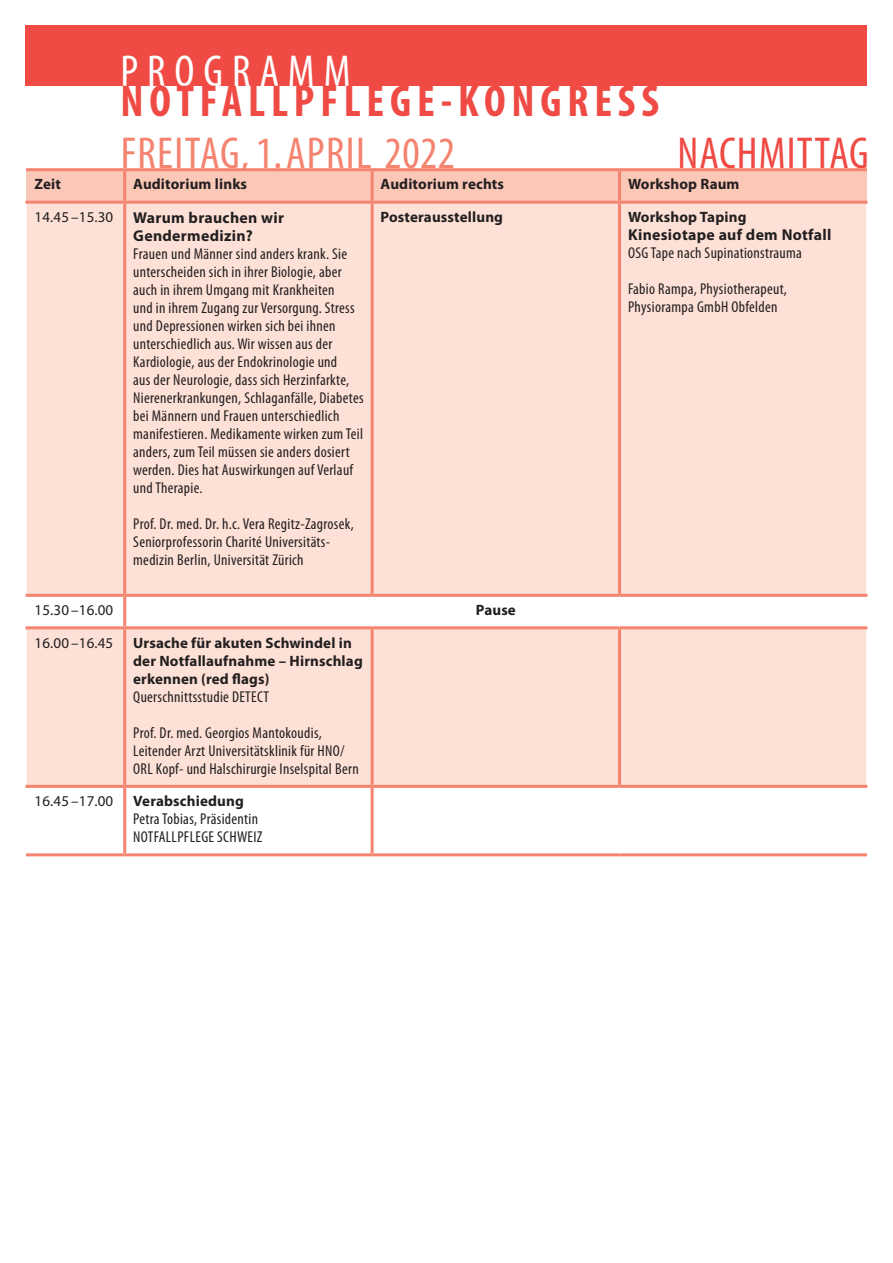
<style>
.page{position:relative;width:893px;height:1263px;background:#fff}
.page>*{position:absolute;margin:0;border:0;box-sizing:border-box;transform-origin:0 0}
.GT{font:700 condensed 44.85px "Myriad Pro";letter-spacing:.13em;color:#ef4a44}
.GT-2{font:condensed 44.85px "Myriad Pro";letter-spacing:.03em;color:#f4836f}
.GT-3{font:condensed 44.85px "Myriad Pro";letter-spacing:.025em;color:#ef4a44}
.GT-4{font:condensed 44.85px "Myriad Pro";letter-spacing:.2em;color:#fff}
.Copy{font:condensed 15.75px/18px "Myriad Pro";letter-spacing:.02em;color:#231f20}
.Copy-2{font:700 15.75px/18px "Myriad Pro";letter-spacing:.02em;color:#231f20}
.Zwischentitel{font:700 15px "Myriad Pro";letter-spacing:.01em;color:#231f20}
.GT-5{font:15px "Myriad Pro";letter-spacing:.01em;color:#231f20}
.GT-6{font:700 15px "Myriad Pro";letter-spacing:.01em;color:#231f20}
</style>
<div class="page">
<div style="left:26px;top:26px;width:841px;height:60px;background:#ef4a44"></div>
<div style="left:26px;top:171px;width:841px;height:30px;background:#fbc7b7"></div>
<div style="left:27px;top:204px;width:839px;height:581px;background:#fde1d6"></div>
<svg style="left:27px;top:597px;width:839px;height:29px"></svg>
<hr style="left:618px;top:204px;width:3px;height:390px;background:#f4836f">
<hr style="left:618px;top:171px;width:3px;height:30px;background:#f4836f">
<hr style="left:618px;top:629px;width:3px;height:156px;background:#f4836f">
<hr style="left:123px;top:204px;width:3px;height:390px;background:#f4836f">
<hr style="left:371px;top:204px;width:3px;height:390px;background:#f4836f">
<hr style="left:123px;top:629px;width:3px;height:156px;background:#f4836f">
<hr style="left:371px;top:629px;width:3px;height:156px;background:#f4836f">
<hr style="left:26px;top:785px;width:99px;height:3px;background:#f4836f">
<hr style="left:125px;top:785px;width:247px;height:3px;background:#f4836f">
<hr style="left:123px;top:788px;width:3px;height:65px;background:#f4836f">
<hr style="left:372px;top:785px;width:247px;height:3px;background:#f4836f">
<hr style="left:371px;top:788px;width:3px;height:65px;background:#f4836f">
<hr style="left:619px;top:785px;width:248px;height:3px;background:#f4836f">
<hr style="left:26px;top:853px;width:99px;height:3px;background:#f4836f">
<hr style="left:125px;top:853px;width:247px;height:3px;background:#f4836f">
<hr style="left:372px;top:853px;width:247px;height:3px;background:#f4836f">
<hr style="left:619px;top:853px;width:248px;height:3px;background:#f4836f">
<hr style="left:26px;top:594px;width:99px;height:3px;background:#f4836f">
<hr style="left:125px;top:594px;width:247px;height:3px;background:#f4836f">
<hr style="left:123px;top:597px;width:3px;height:29px;background:#f4836f">
<hr style="left:372px;top:594px;width:247px;height:3px;background:#f4836f">
<hr style="left:619px;top:594px;width:248px;height:3px;background:#f4836f">
<hr style="left:26px;top:168px;width:99px;height:3px;background:#f4836f">
<hr style="left:125px;top:168px;width:247px;height:3px;background:#f4836f">
<hr style="left:123px;top:171px;width:3px;height:30px;background:#f4836f">
<hr style="left:372px;top:168px;width:247px;height:3px;background:#f4836f">
<hr style="left:371px;top:171px;width:3px;height:30px;background:#f4836f">
<hr style="left:619px;top:168px;width:248px;height:3px;background:#f4836f">
<hr style="left:26px;top:201px;width:99px;height:3px;background:#f4836f">
<hr style="left:125px;top:201px;width:247px;height:3px;background:#f4836f">
<hr style="left:372px;top:201px;width:247px;height:3px;background:#f4836f">
<hr style="left:619px;top:201px;width:248px;height:3px;background:#f4836f">
<hr style="left:26px;top:626px;width:99px;height:3px;background:#f4836f">
<hr style="left:125px;top:626px;width:247px;height:3px;background:#f4836f">
<hr style="left:372px;top:626px;width:247px;height:3px;background:#f4836f">
<hr style="left:619px;top:626px;width:248px;height:3px;background:#f4836f">
<p class="GT-4" style="left:120px;top:44px;width:232px">PROGRAMM</p>
<p class="GT" style="left:120px;top:73px;width:540px">NOTFALLPFLEGE-KONGRESS</p>
<p class="GT-2" style="left:121px;top:126px;width:336px">FREITAG,1. APRIL 2022</p>
<p class="GT-3" style="left:677px;top:126px;width:193px">NACHMITTAG</p>
<p class="Zwischentitel" style="left:35px;top:175px;width:28px">Zeit</p>
<p class="Zwischentitel" style="left:133px;top:175px;width:115px">Auditorium links</p>
<p class="Zwischentitel" style="left:381px;top:175px;width:125px">Auditorium rechts</p>
<p class="Zwischentitel" style="left:628px;top:175px;width:113px">Workshop Raum</p>
<p class="GT-5" style="left:35px;top:208px;width:80px">14.45 –15.30</p>
<p class="Copy-2" style="left:133px;top:208px;width:152px">Warum brauchen wir<br>Gendermedizin?</p>
<p class="Copy" style="left:133px;top:244px;width:232px">Frauen und Männer sind anders krank. Sie unterscheiden sich in ihrer Biologie, aber auch in ihrem Umgang mit Krankheiten<br>und in ihrem Zugang zur Versorgung. Stress und Depressionen wirken sich bei ihnen unterschiedlich aus. Wir wissen aus der Kardiologie, aus der Endokrinologie und<br>aus der Neurologie, dass sich Herzinfarkte, Nierenerkrankungen, Schlaganfälle, Diabetes bei Männern und Frauen unterschiedlich manifestieren. Medikamente wirken zum Teil anders, zum Teil müssen sie anders dosiert werden. Dies hat Auswirkungen auf Verlauf und Therapie.</p>
<p class="Copy" style="left:133px;top:514px;width:222px">Prof. Dr. med. Dr. h.c. Vera Regitz-Zagrosek,<br>Seniorprofessorin Charité Universitäts&shy;medizin Berlin, Universität Zürich</p>
<p class="Zwischentitel" style="left:381px;top:207px;width:124px">Posterausstellung</p>
<p class="GT-6" style="left:628px;top:207px;width:120px">Workshop Taping</p>
<p class="Copy-2" style="left:628px;top:225px;width:205px">Kinesiotape auf dem Notfall</p>
<p class="Copy" style="left:628px;top:244px;width:175px">OSG Tape nach Supinationstrauma</p>
<p class="Copy" style="left:628px;top:280px;width:160px">Fabio Rampa, Physiotherapeut,</p>
<p class="Copy" style="left:628px;top:298px;width:151px">Physiorampa GmbH Obfelden</p>
<p class="GT-5" style="left:35px;top:601px;width:80px">15.30 –16.00</p>
<p class="GT-6" style="left:476px;top:600px;width:42px">Pause</p>
<p class="GT-5" style="left:35px;top:633px;width:80px">16.00 –16.45</p>
<p class="Zwischentitel" style="left:133px;top:633px;width:220px">Ursache für akuten Schwindel in</p>
<p class="Zwischentitel" style="left:133px;top:651px;width:231px">der Notfallaufnahme – Hirnschlag</p>
<p class="Zwischentitel" style="left:133px;top:669px;width:138px">erkennen (red flags)</p>
<p class="Copy" style="left:133px;top:687px;width:137px">Querschnittsstudie DETECT</p>
<p class="Copy" style="left:133px;top:723px;width:190px">Prof. Dr. med. Georgios Mantokoudis,</p>
<p class="Copy" style="left:133px;top:741px;width:213px">Leitender Arzt Universitätsklinik für HNO/</p>
<p class="Copy" style="left:133px;top:759px;width:227px">ORL Kopf- und Halschirurgie Inselspital Bern</p>
<p class="GT-5" style="left:35px;top:792px;width:80px">16.45 –17.00</p>
<p class="GT-6" style="left:133px;top:791px;width:112px">Verabschiedung</p>
<p class="Copy" style="left:133px;top:810px;width:131px">Petra Tobias, Präsidentin<br>NOTFALLPFLEGE SCHWEIZ</p>
</div>
